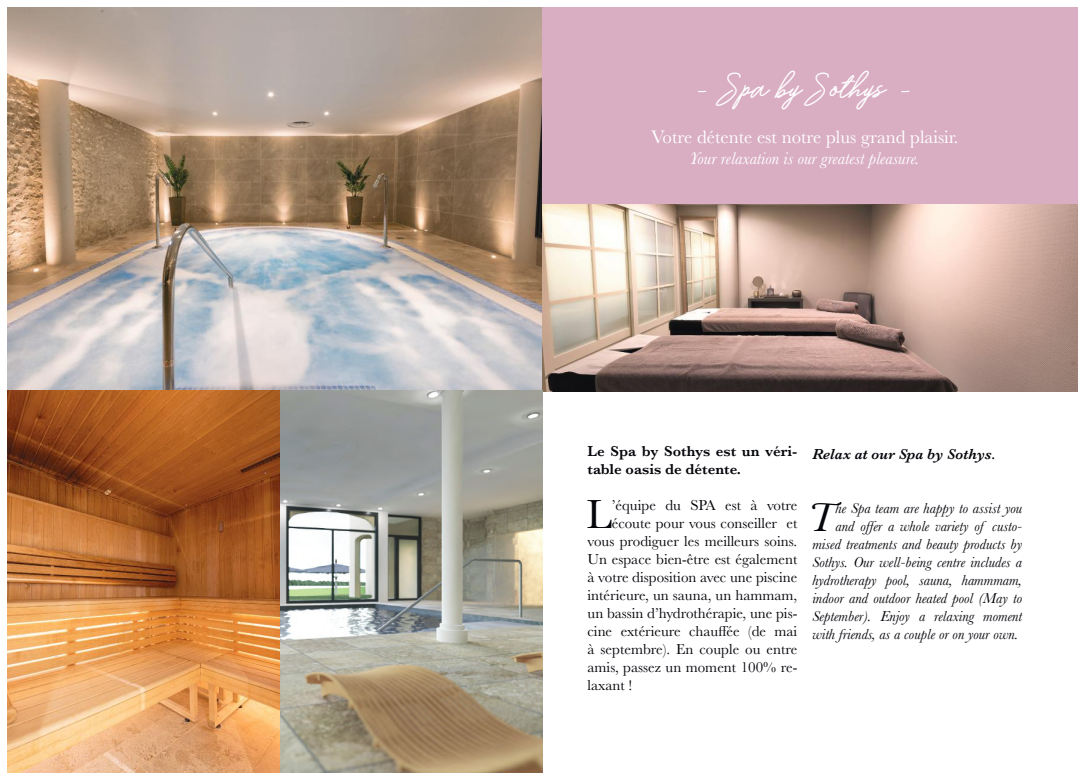
<style>
.page{position:relative;width:1085px;height:780px;background:#fff}
.page>*{position:absolute;margin:0;border:0;box-sizing:border-box;transform-origin:0 0}
.t1{font:42.12px "Baskerville";color:#05060b}
.t2{font:italic 42.12px "Baskerville";color:#05060b}
.t3{font:37.5px "Romantina";color:#fff}
.t4{font:18.75px "Baskerville";color:#fff}
.t5{font:italic 17.5px "Baskerville";color:#fff}
.t6{font:15px "Baskerville";color:#05060b}
.t7{font:italic 15px/18px "Baskerville";color:#05060b;text-align:right}
.t8{font:600 15px/18px "Baskerville";color:#05060b}
.t9{font:italic 600 15px "Baskerville";color:#05060b}
</style>
<div class="page">
<img style="left:7px;top:7px;width:535px;height:765px">
<img style="left:542px;top:204px;width:535px;height:187px">
<div style="left:542px;top:7px;width:535px;height:197px;background:#d9aec2"></div>
<h2 class="t3" style="left:692px;top:53px;width:226px">- Spa by Sothys -</h2>
<p class="t4" style="left:651px;top:125px;width:309px">Votre détente est notre plus grand plaisir.</p>
<p class="t5" style="left:689px;top:147px;width:231px">Your relaxation is our greatest pleasure.</p>
<p class="t8" style="left:587px;top:441px;width:211px">Le Spa by Sothys est un véri&shy;table oasis de détente.</p>
<h1 class="t1" style="left:586px;top:487px;width:27px">L</h1>
<p class="t6" style="left:611px;top:495px;width:187px">’équipe du SPA est à votre</p>
<p class="t6" style="left:611px;top:513px;width:187px">écoute pour vous conseiller et</p>
<p class="t6" style="left:587px;top:531px;width:211px">vous prodiguer les meilleurs soins.</p>
<p class="t6" style="left:587px;top:549px;width:211px">Un espace bien-être est également</p>
<p class="t6" style="left:587px;top:567px;width:211px">à votre disposition avec une piscine</p>
<p class="t6" style="left:587px;top:585px;width:211px">intérieure, un sauna, un hammam,</p>
<p class="t6" style="left:587px;top:603px;width:211px">un bassin d’hydrothérapie, une pis-</p>
<p class="t6" style="left:587px;top:621px;width:211px">cine extérieure chauffée (de mai</p>
<p class="t6" style="left:587px;top:639px;width:211px">à septembre). En couple ou entre</p>
<p class="t6" style="left:587px;top:657px;width:211px">amis, passez un moment 100% re-</p>
<p class="t6" style="left:587px;top:675px;width:46px">laxant !</p>
<p class="t9" style="left:812px;top:444px;width:185px">Relax at our Spa by Sothys.</p>
<h1 class="t2" style="left:807px;top:489px;width:29px">T</h1>
<p class="t7" style="left:812px;top:499px;width:211px">he Spa team are happy to assist you<br>and offer a whole variety of custo&shy;mised treatments and beauty products by Sothys. Our well-being centre includes a hydrotherapy pool, sauna, hammmam, indoor and outdoor heated pool (May to September). Enjoy a relaxing moment with friends, as a couple or on your own.</p>
</div>
